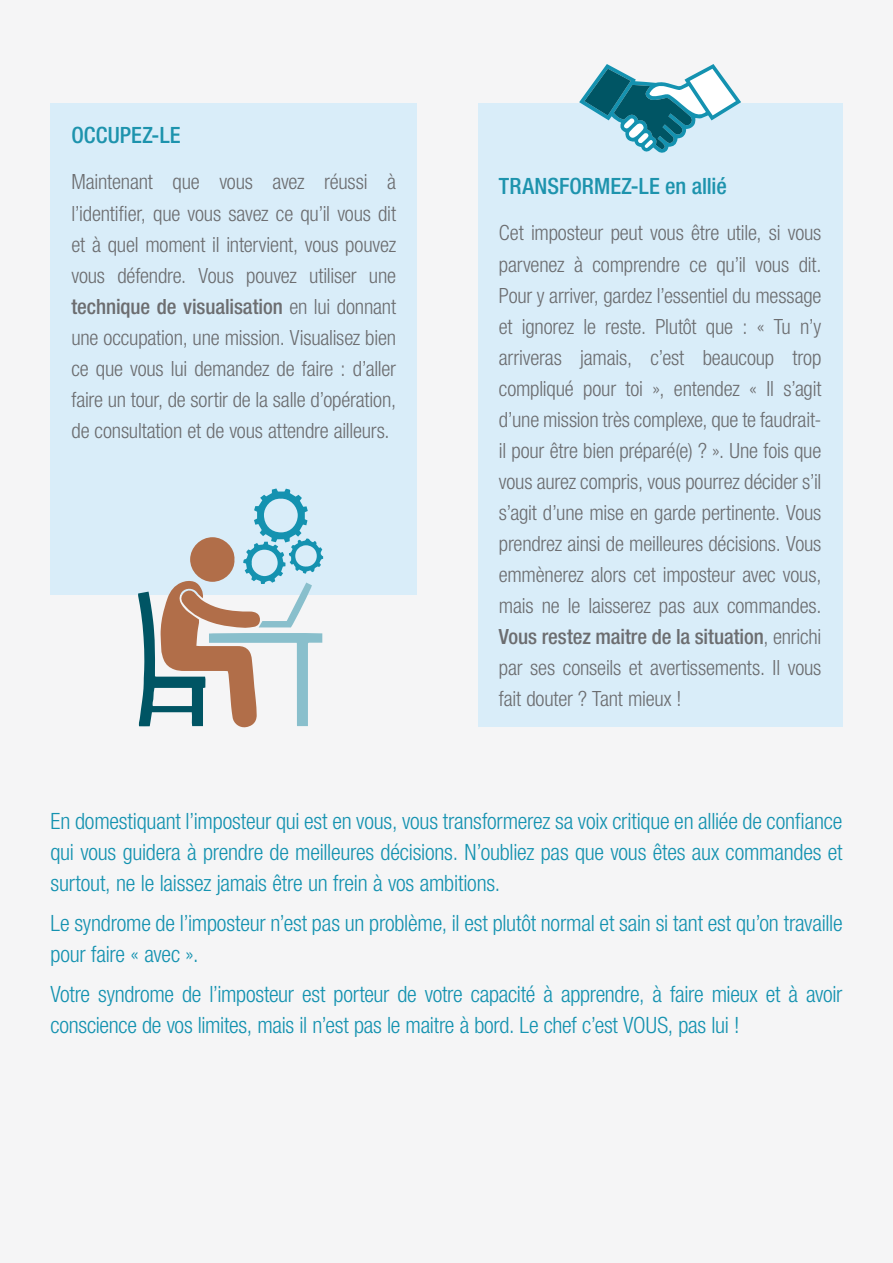
<style>
.page{position:relative;width:893px;height:1263px;background:#f5f5f6}
.page>*{position:absolute;margin:0;border:0;box-sizing:border-box;transform-origin:0 0}
.t1{font:300 condensed 22.5px/31px "Helvetica Neue LT Pro";letter-spacing:-.01em;color:#1492b0}
.t2{font:500 condensed 22.5px "Helvetica Neue LT Pro";color:#1d93ad}
.t3{font:300 condensed 21px/31px "Helvetica Neue LT Pro";letter-spacing:-.01em;color:#6c6d70;text-align:justify}
.s1{font-weight:500}
</style>
<div class="page">
<div style="left:50px;top:103px;width:367px;height:492px;background:#d9edf9"></div>
<div style="left:478px;top:103px;width:364px;height:624px;background:#d9edf9"></div>
<svg style="left:138px;top:488px;width:185px;height:240px"></svg>
<svg style="left:579px;top:64px;width:162px;height:89px"></svg>
<p class="t2" style="left:71px;top:122px;width:111px">OCCUPEZ-LE</p>
<p class="t3" style="left:71px;top:166px;width:326px">Maintenant que vous avez réussi à l’identifier, que vous savez ce qu’il vous dit et à quel moment il intervient, vous pouvez vous défendre. Vous pouvez utiliser une <span class="s1">technique de visualisation</span> en lui donnant une occupation, une mission. Visualisez bien ce que vous lui demandez de faire : d’aller faire un tour, de sortir de la salle d’opération, de consultation et de vous attendre ailleurs.</p>
<p class="t2" style="left:499px;top:173px;width:229px">TRANSFORMEZ-LE en allié</p>
<p class="t3" style="left:499px;top:217px;width:324px">Cet imposteur peut vous être utile, si vous parvenez à comprendre ce qu’il vous dit.<br>Pour y arriver, gardez l’essentiel du message et ignorez le reste. Plutôt que : « Tu n’y arriveras jamais, c’est beaucoup trop compliqué pour toi », entendez « Il s’agit d’une mission très complexe, que te faudrait&shy;il pour être bien préparé(e) ? ». Une fois que vous aurez compris, vous pourrez décider s’il s’agit d’une mise en garde pertinente. Vous prendrez ainsi de meilleures décisions. Vous emmènerez alors cet imposteur avec vous, mais ne le laisserez pas aux commandes.<br><span class="s1">Vous restez maitre de la situation</span>, enrichi par ses conseils et avertissements. Il vous fait douter ? Tant mieux !</p>
<p class="t1" style="left:51px;top:805px;width:794px;text-align:justify">En domestiquant l’imposteur qui est en vous, vous transformerez sa voix critique en alliée de confiance qui vous guidera à prendre de meilleures décisions. N’oubliez pas que vous êtes aux commandes et surtout, ne le laissez jamais être un frein à vos ambitions.</p>
<p class="t1" style="left:51px;top:907px;width:794px">Le syndrome de l’imposteur n’est pas un problème, il est plutôt normal et sain si tant est qu’on travaille pour faire « avec ».</p>
<p class="t1" style="left:51px;top:978px;width:793px">Votre syndrome de l’imposteur est porteur de votre capacité à apprendre, à faire mieux et à avoir conscience de vos limites, mais il n’est pas le maitre à bord. Le chef c’est VOUS, pas lui !</p>
</div>
